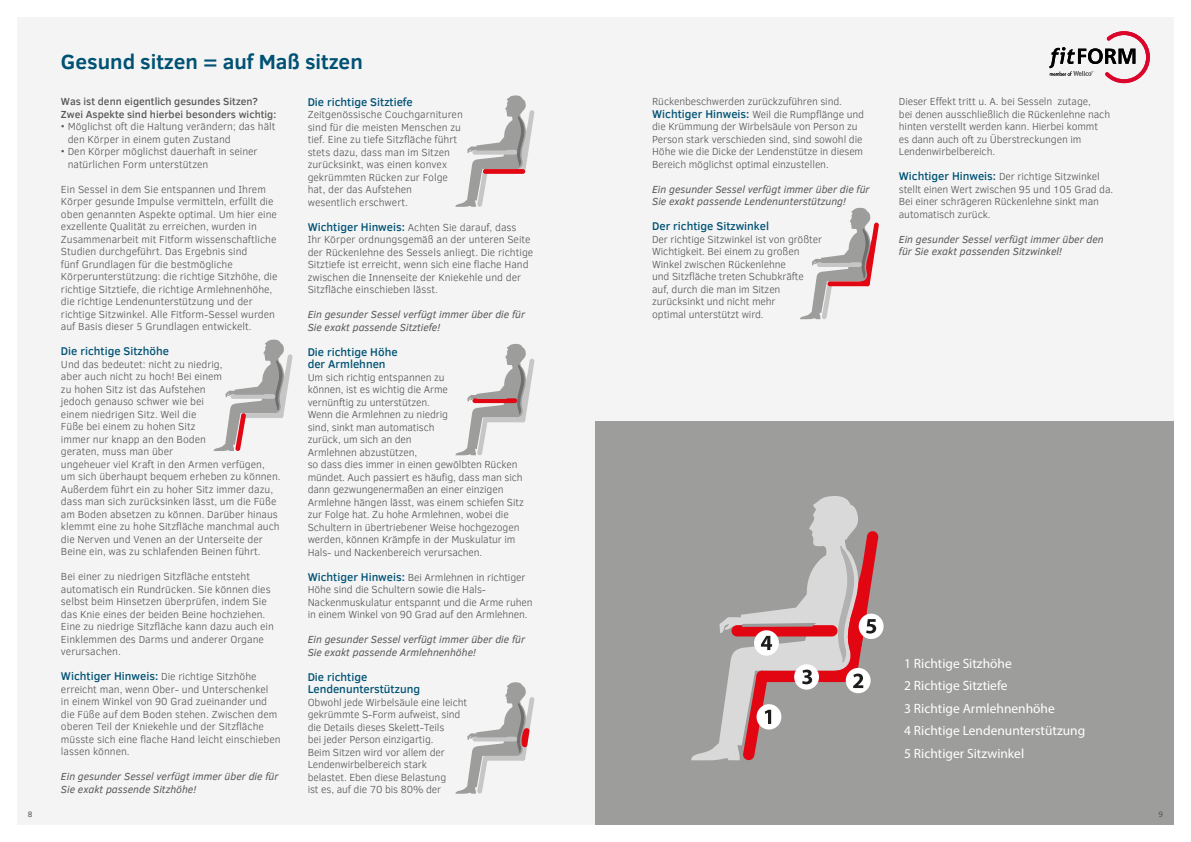
<style>
.page{position:relative;width:1191px;height:842px;background:#fff}
.page>*{position:absolute;margin:0;border:0;box-sizing:border-box;transform-origin:0 0}
.t1{font:700 21px "Clear Sans";color:#005274}
.t2{font:13.5px/22.5px "Myriad Pro";color:#fff}
.t3{font:500 11.5px/12.5px "Clear Sans";color:#005274}
.t4{font:300 10.5px/12.5px "Clear Sans";color:#575756}
.t5{font:italic 10.5px/12.5px "Clear Sans";color:#575756}
.t6{font:500 10.5px/12.5px "Clear Sans";color:#575756}
.t7{font:8px "Clear Sans";color:#575756}
.s1{font-weight:500;font-size:11.5px;color:#005274}
</style>
<div class="page">
<div style="left:17px;top:17px;width:1157px;height:808px;background:#f4f4f4"></div>
<div style="left:595px;top:421px;width:579px;height:404px;background:#9d9d9c"></div>
<svg style="left:1049px;top:31px;width:100px;height:52px"></svg>
<svg style="left:213px;top:339px;width:80px;height:112px"></svg>
<svg style="left:455px;top:95px;width:79px;height:112px"></svg>
<svg style="left:455px;top:343px;width:79px;height:112px"></svg>
<svg style="left:455px;top:682px;width:79px;height:112px"></svg>
<svg style="left:691px;top:496px;width:169px;height:264px"></svg>
<div style="left:731px;top:625px;width:106px;height:11px;background:#e20613;border-radius:6px"></div>
<div style="left:756px;top:671px;width:100px;height:11px;background:#e20613;border-radius:6px"></div>
<svg style="left:742px;top:623px;width:74px;height:4px"></svg>
<div style="left:756px;top:704px;width:25px;height:25px;background:#fff;border-radius:50%"></div>
<svg style="left:742px;top:670px;width:29px;height:90px"></svg>
<div style="left:754px;top:630px;width:25px;height:26px;background:#fff;border-radius:50%"></div>
<svg style="left:761px;top:636px;width:11px;height:14px"></svg>
<div style="left:794px;top:664px;width:25px;height:26px;background:#fff;border-radius:50%"></div>
<svg style="left:802px;top:670px;width:10px;height:14px"></svg>
<div style="left:858px;top:614px;width:25px;height:25px;background:#fff;border-radius:50%"></div>
<div style="left:845px;top:668px;width:25px;height:25px;background:#fff;border-radius:50%"></div>
<svg style="left:833px;top:515px;width:45px;height:173px"></svg>
<svg style="left:800px;top:207px;width:79px;height:112px"></svg>
<h1 class="t1" style="left:61px;top:47px;width:303px">Gesund sitzen = auf Maß sitzen</h1>
<p class="t6" style="left:61px;top:95px;width:217px">Was ist denn eigentlich gesundes Sitzen?<br>Zwei Aspekte sind hierbei besonders wichtig:</p>
<p class="t4" style="left:68px;top:120px;width:209px;text-indent:-7px">• Möglichst oft die Haltung verändern; das hält den Körper in einem guten Zustand</p>
<p class="t4" style="left:68px;top:145px;width:191px;text-indent:-7px">• Den Körper möglichst dauerhaft in seiner natürlichen Form unterstützen</p>
<p class="t4" style="left:61px;top:183px;width:218px">Ein Sessel in dem Sie entspannen und Ihrem Körper gesunde Impulse vermitteln, erfüllt die oben genannten Aspekte optimal. Um hier eine exzellente Qualität zu erreichen, wurden in Zusammenarbeit mit Fitform wissenschaftliche Studien durchgeführt. Das Ergebnis sind<br>fünf Grundlagen für die bestmögliche Körperunterstützung: die richtige Sitzhöhe, die richtige Sitztiefe, die richtige Armlehnenhöhe, die richtige Lendenunterstützung und der richtige Sitzwinkel. Alle Fitform-Sessel wurden auf Basis dieser 5 Grundlagen entwickelt.</p>
<p class="t3" style="left:61px;top:345px;width:110px">Die richtige Sitzhöhe</p>
<p class="t4" style="left:61px;top:358px;width:221px">Und das bedeutet: nicht zu niedrig,<br>aber auch nicht zu hoch! Bei einem<br>zu hohen Sitz ist das Aufstehen<br>jedoch genauso schwer wie bei<br>einem niedrigen Sitz. Weil die<br>Füße bei einem zu hohen Sitz<br>immer nur knapp an den Boden<br>geraten, muss man über<br>ungeheuer viel Kraft in den Armen verfügen, um sich überhaupt bequem erheben zu können.<br>Außerdem führt ein zu hoher Sitz immer dazu, dass man sich zurücksinken lässt, um die Füße am Boden absetzen zu können. Darüber hinaus klemmt eine zu hohe Sitzfläche manchmal auch die Nerven und Venen an der Unterseite der Beine ein, was zu schlafenden Beinen führt.</p>
<p class="t4" style="left:61px;top:570px;width:214px">Bei einer zu niedrigen Sitzfläche entsteht automatisch ein Rundrücken. Sie können dies selbst beim Hinsetzen überprüfen, indem Sie das Knie eines der beiden Beine hochziehen.<br>Eine zu niedrige Sitzfläche kann dazu auch ein Einklemmen des Darms und anderer Organe verursachen.</p>
<p class="t4" style="left:61px;top:670px;width:221px"><span class="s1">Wichtiger Hinweis:</span> Die richtige Sitzhöhe erreicht man, wenn Ober- und Unterschenkel<br>in einem Winkel von 90 Grad zueinander und die Füße auf dem Boden stehen. Zwischen dem oberen Teil der Kniekehle und der Sitzfläche müsste sich eine flache Hand leicht einschieben lassen können.</p>
<p class="t5" style="left:61px;top:770px;width:219px">Ein gesunder Sessel verfügt immer über die für<br>Sie exakt passende Sitzhöhe!</p>
<p class="t3" style="left:308px;top:95px;width:107px">Die richtige Sitztiefe</p>
<p class="t4" style="left:308px;top:108px;width:157px">Zeitgenössische Couchgarnituren sind für die meisten Menschen zu tief. Eine zu tiefe Sitzfläche führt stets dazu, dass man im Sitzen zurücksinkt, was einen konvex gekrümmten Rücken zur Folge hat, der das Aufstehen wesentlich erschwert.</p>
<p class="t4" style="left:308px;top:221px;width:227px"><span class="s1">Wichtiger Hinweis:</span> Achten Sie darauf, dass<br>Ihr Körper ordnungsgemäß an der unteren Seite der Rückenlehne des Sessels anliegt. Die richtige Sitztiefe ist erreicht, wenn sich eine flache Hand zwischen die Innenseite der Kniekehle und der Sitzfläche einschieben lässt.</p>
<p class="t5" style="left:308px;top:308px;width:219px">Ein gesunder Sessel verfügt immer über die für<br>Sie exakt passende Sitztiefe!</p>
<p class="t3" style="left:308px;top:345px;width:91px">Die richtige Höhe der Armlehnen</p>
<p class="t4" style="left:308px;top:371px;width:218px">Um sich richtig entspannen zu<br>können, ist es wichtig die Arme<br>vernünftig zu unterstützen.<br>Wenn die Armlehnen zu niedrig<br>sind, sinkt man automatisch<br>zurück, um sich an den<br>Armlehnen abzustützen,<br>so dass dies immer in einen gewölbten Rücken mündet. Auch passiert es häufig, dass man sich dann gezwungenermaßen an einer einzigen Armlehne hängen lässt, was einem schiefen Sitz zur Folge hat. Zu hohe Armlehnen, wobei die Schultern in übertriebener Weise hochgezogen werden, können Krämpfe in der Muskulatur im Hals- und Nackenbereich verursachen.</p>
<p class="t4" style="left:308px;top:571px;width:226px"><span class="s1">Wichtiger Hinweis:</span> Bei Armlehnen in richtiger Höhe sind die Schultern sowie die Hals-Nackenmuskulatur entspannt und die Arme ruhen in einem Winkel von 90 Grad auf den Armlehnen.</p>
<p class="t5" style="left:308px;top:633px;width:219px">Ein gesunder Sessel verfügt immer über die für<br>Sie exakt passende Armlehnenhöhe!</p>
<p class="t3" style="left:308px;top:670px;width:114px">Die richtige<br>Lendenunterstützung</p>
<p class="t4" style="left:308px;top:696px;width:161px">Obwohl jede Wirbelsäule eine leicht gekrümmte S-Form aufweist, sind die Details dieses Skelett-Teils<br>bei jeder Person einzigartig.<br>Beim Sitzen wird vor allem der<br>Lendenwirbelbereich stark belastet. Eben diese Belastung<br>ist es, auf die 70 bis 80% der</p>
<p class="t4" style="left:652px;top:95px;width:213px">Rückenbeschwerden zurückzuführen sind.<br><span class="s1">Wichtiger Hinweis:</span> Weil die Rumpflänge und die Krümmung der Wirbelsäule von Person zu Person stark verschieden sind, sind sowohl die Höhe wie die Dicke der Lendenstütze in diesem Bereich möglichst optimal einzustellen.</p>
<p class="t5" style="left:652px;top:183px;width:219px">Ein gesunder Sessel verfügt immer über die für<br>Sie exakt passende Lendenunterstützung!</p>
<p class="t3" style="left:652px;top:220px;width:118px">Der richtige Sitzwinkel</p>
<p class="t4" style="left:652px;top:233px;width:171px">Der richtige Sitzwinkel ist von größter<br>Wichtigkeit. Bei einem zu großen<br>Winkel zwischen Rückenlehne<br>und Sitzfläche treten Schubkräfte auf, durch die man im Sitzen zurücksinkt und nicht mehr<br>optimal unterstützt wird.</p>
<p class="t4" style="left:899px;top:95px;width:213px">Dieser Effekt tritt u. A. bei Sesseln zutage,<br>bei denen ausschließlich die Rückenlehne nach hinten verstellt werden kann. Hierbei kommt es dann auch oft zu Überstreckungen im Lendenwirbelbereich.</p>
<p class="t4" style="left:899px;top:170px;width:216px"><span class="s1">Wichtiger Hinweis:</span> Der richtige Sitzwinkel stellt einen Wert zwischen 95 und 105 Grad da.<br>Bei einer schrägeren Rückenlehne sinkt man automatisch zurück.</p>
<p class="t5" style="left:899px;top:233px;width:206px">Ein gesunder Sessel verfügt immer über den für Sie exakt passenden Sitzwinkel!</p>
<p class="t2" style="left:904px;top:652px;width:182px">1 Richtige Sitzhöhe<br>2 Richtige Sitztiefe<br>3 Richtige Armlehnenhöhe<br>4 Richtige Lendenunterstützung<br>5 Richtiger Sitzwinkel</p>
<p class="t7" style="left:28px;top:809px;width:6px">8</p>
<p class="t7" style="left:1158px;top:809px;width:6px">9</p>
</div>
